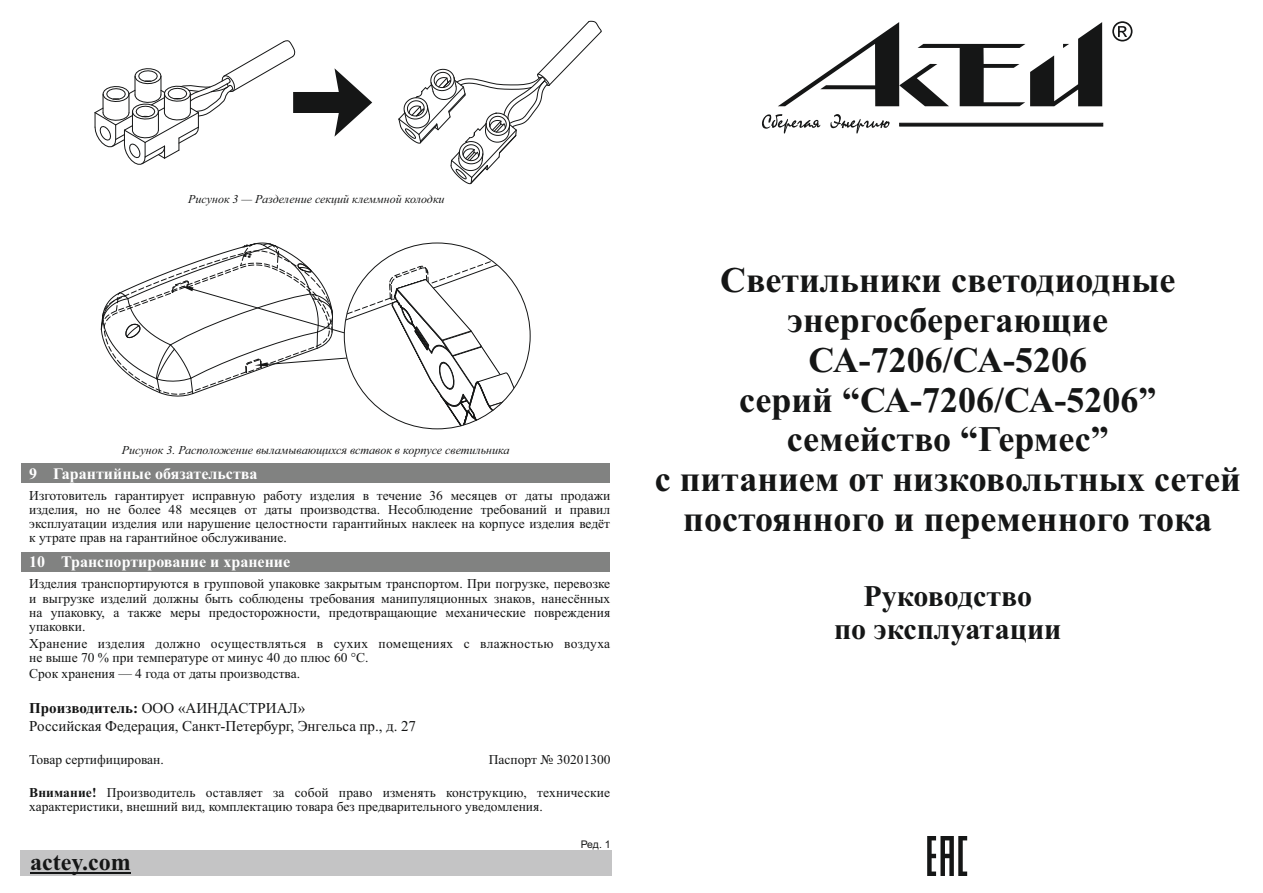
<style>
.page{position:relative;width:1263px;height:893px;background:#fff}
.page>*{position:absolute;margin:0;border:0;box-sizing:border-box;transform-origin:0 0}
.t1{font:700 36px/39.9px "Times New Roman";color:#151616;text-align:center}
.t2{font:700 30px/33.3px "Times New Roman";color:#151616;text-align:center}
.t3{font:700 24px "Times New Roman";color:#151616}
.t4{font:700 16.05px "Times New Roman";color:#fff}
.t5{font:15px "Times New Roman";color:#151616}
.t6{font:13.5px/14.2px "Times New Roman";color:#151616;text-align:justify}
.t7{font:13.5px/14.2px "Times New Roman";letter-spacing:.02em;color:#151616}
.t8{font:italic 12px "Times New Roman";color:#151616}
.t9{font:10.5px "Arial";color:#151616}
.s1{font-weight:700}
</style>
<div class="page">
<svg style="left:778px;top:22px;width:324px;height:84px"></svg>
<svg style="left:1112px;top:21px;width:20px;height:20px"></svg>
<svg style="left:762px;top:114px;width:127px;height:20px"></svg>
<svg style="left:899px;top:123px;width:204px;height:3px"></svg>
<svg style="left:927px;top:836px;width:40px;height:40px"></svg>
<div style="left:21px;top:463px;width:589px;height:20px;background:#818281"></div>
<div style="left:21px;top:552px;width:589px;height:20px;background:#818281"></div>
<div style="left:20px;top:851px;width:592px;height:25px;background:#c4c4c5"></div>
<hr style="left:30px;top:872px;width:101px;height:1px;background:#151616">
<svg style="left:100px;top:242px;width:430px;height:187px"></svg>
<svg style="left:398px;top:20px;width:204px;height:165px"></svg>
<svg style="left:94px;top:40px;width:278px;height:125px"></svg>
<p class="t8" style="left:188px;top:195px;width:258px">Рисунок 3 — Разделение секций клеммной колодки</p>
<p class="t8" style="left:122px;top:445px;width:389px">Рисунок 3. Расположение выламывающихся вставок в корпусе светильника</p>
<p class="t4" style="left:29px;top:468px;width:230px">9 Гарантийные обязательства</p>
<p class="t6" style="left:29px;top:489px;width:582px">Изготовитель гарантирует исправную работу изделия в течение 36 месяцев от даты продажи изделия, но не более 48 месяцев от даты производства. Несоблюдение требований и правил эксплуатации изделия или нарушение целостности гарантийных наклеек на корпусе изделия ведёт к утрате прав на гарантийное обслуживание.</p>
<p class="t4" style="left:29px;top:556px;width:263px">10 Транспортирование и хранение</p>
<p class="t6" style="left:29px;top:578px;width:582px">Изделия транспортируются в групповой упаковке закрытым транспортом. При погрузке, перевозке и выгрузке изделий должны быть соблюдены требования манипуляционных знаков, нанесённых на упаковку, а также меры предосторожности, предотвращающие механические повреждения упаковки.</p>
<p class="t7" style="left:29px;top:637px;width:582px">Хранение изделия должно осуществляться в сухих помещениях с влажностью воздуха не выше 70 % при температуре от минус 40 до плюс 60 °С.</p>
<p class="t6" style="left:29px;top:668px;width:272px">Срок хранения — 4 года от даты производства.</p>
<p class="t5" style="left:29px;top:720px;width:388px">Российская Федерация, Санкт-Петербург, Энгельса пр., д. 27</p>
<p class="t6" style="left:29px;top:754px;width:136px">Товар сертифицирован.</p>
<p class="t5" style="left:29px;top:702px;width:277px"><span class="s1">Производитель:</span> ООО «АИНДАСТРИАЛ»</p>
<p class="t6" style="left:489px;top:754px;width:123px">Паспорт № 30201300</p>
<p class="t6" style="left:29px;top:787px;width:582px"><span class="s1">Внимание!</span> Производитель оставляет за собой право изменять конструкцию, технические характеристики, внешний вид, комплектацию товара без предварительного уведомления.</p>
<h3 class="t3" style="left:30px;top:854px;width:102px">actey.com</h3>
<p class="t9" style="left:581px;top:840px;width:31px">Ред. 1</p>
<h1 class="t1" style="left:655px;top:264px;width:588px">Светильники светодиодные энергосберегающие<br>СА-7206/СА-5206<br>серий “СА-7206/СА-5206” семейство “Гермес”<br>с питанием от низковольтных сетей постоянного и переменного тока</h1>
<h2 class="t2" style="left:834px;top:582px;width:229px">Руководство<br>по эксплуатации</h2>
</div>
